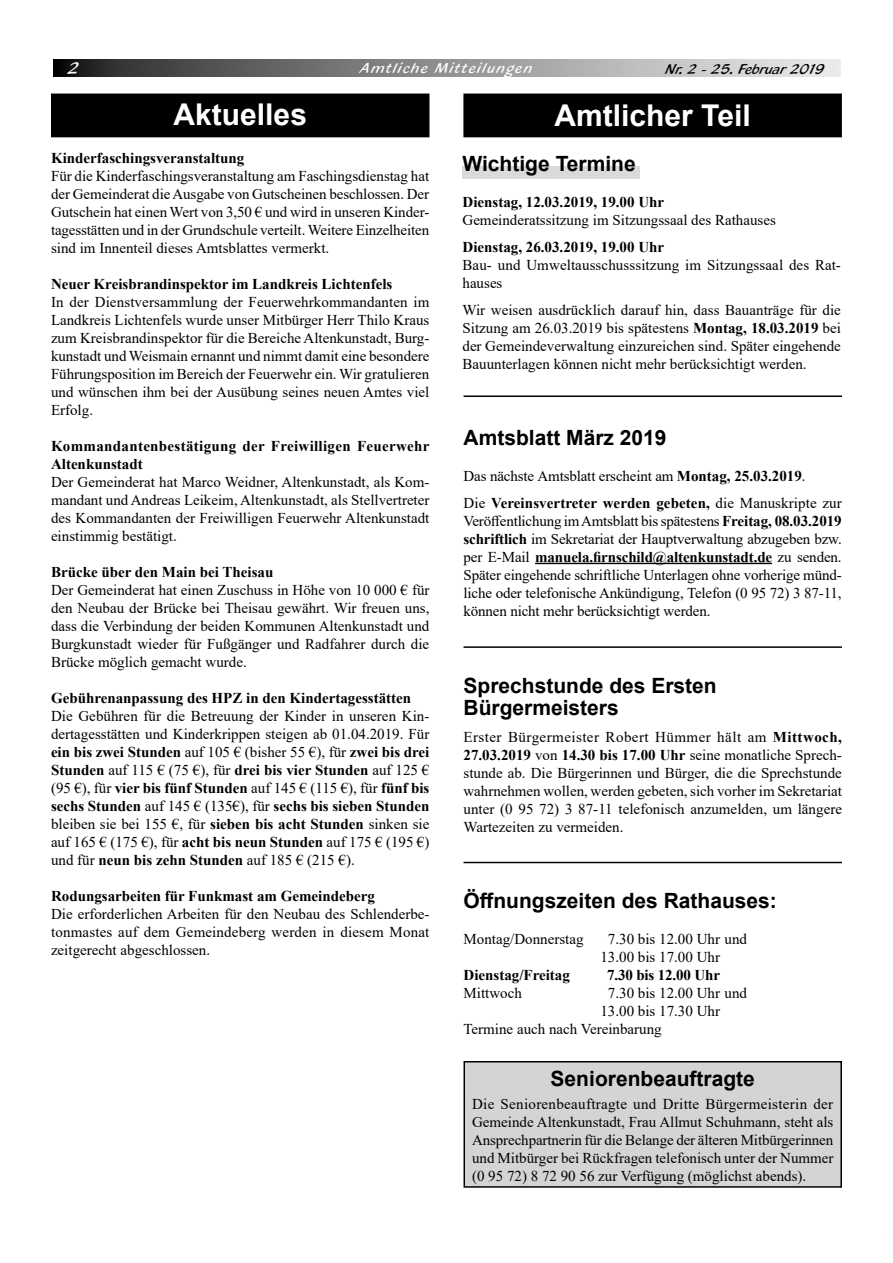
<style>
.page{position:relative;width:893px;height:1263px;background:#fff}
.page>*{position:absolute;margin:0;border:0;box-sizing:border-box;transform-origin:0 0}
.t1{font:700 30px "Arial";color:#fff}
.Überschr__klein{font:700 21px "Arial";color:#000}
.t2{font:18px "Blacklight D";color:#fff}
.Burgkunstadt_text{font:15px/18px "Times New Roman";color:#000;text-align:justify}
.Burgkunstadt_text-2{font:700 15px "Times New Roman";color:#000}
.Burgkunstadt_text-3{font:700 15px/18px "Times New Roman";letter-spacing:.02em;color:#000}
.t3{font:15px "Blacklight D";letter-spacing:.1em;color:#fff}
.t4{font:15px "Blacklight D";color:#000}
.s1{font-weight:700}
</style>
<div class="page">
<svg style="left:53px;top:59px;width:788px;height:18px;background:#8c8c8b"></svg>
<div style="left:464px;top:94px;width:377px;height:43px;background:#000"></div>
<div style="left:52px;top:94px;width:377px;height:43px;background:#000"></div>
<div style="left:462px;top:167px;width:178px;height:12px;background:#dadada"></div>
<hr style="left:463px;top:395px;width:379px;height:2px;background:#000">
<hr style="left:463px;top:646px;width:379px;height:2px;background:#000">
<hr style="left:463px;top:862px;width:379px;height:1px;background:#000">
<hr style="left:535px;top:563px;width:237px;height:1px;background:#000">
<div style="left:464px;top:1062px;width:377px;height:125px;background:#d4d4d4"></div>
<div style="left:463px;top:1061px;width:379px;height:127px;border:2px solid #000"></div>
<p class="t2" style="left:68px;top:57px;width:13px">2</p>
<p class="t3" style="left:361px;top:59px;width:173px">Amtliche Mitteilungen</p>
<p class="t4" style="left:666px;top:60px;width:161px">Nr. 2 - 25. Februar 2019</p>
<p class="t1" style="left:174px;top:94px;width:135px">Aktuelles</p>
<p class="t1" style="left:555px;top:94px;width:198px">Amtlicher Teil</p>
<p class="Überschr__klein" style="left:462px;top:148px;width:175px">Wichtige Termine</p>
<p class="Burgkunstadt_text-2" style="left:462px;top:191px;width:203px">Dienstag, 12.03.2019, 19.00 Uhr</p>
<p class="Burgkunstadt_text" style="left:462px;top:210px;width:315px">Gemeinderatssitzung im Sitzungssaal des Rathauses</p>
<p class="Burgkunstadt_text-2" style="left:462px;top:236px;width:203px">Dienstag, 26.03.2019, 19.00 Uhr</p>
<p class="Burgkunstadt_text" style="left:462px;top:255px;width:380px">Bau- und Umweltausschusssitzung im Sitzungssaal des Rat&shy;hauses</p>
<p class="Burgkunstadt_text" style="left:462px;top:300px;width:380px">Wir weisen ausdrücklich darauf hin, dass Bauanträge für die Sitzung am 26.03.2019 bis spätestens <span class="s1">Montag, 18.03.2019</span> bei der Gemeindeverwaltung einzureichen sind. Später eingehende Bauunterlagen können nicht mehr berücksichtigt werden.</p>
<p class="Burgkunstadt_text-2" style="left:51px;top:147px;width:195px">Kinderfaschingsveranstaltung</p>
<p class="Burgkunstadt_text" style="left:51px;top:167px;width:380px">Für die Kinderfaschingsveranstaltung am Faschingsdienstag hat der Gemeinderat die Ausgabe von Gutscheinen beschlossen. Der Gutschein hat einen Wert von 3,50 € und wird in unseren Kinder&shy;tagesstätten und in der Grundschule verteilt. Weitere Einzelheiten sind im Innenteil dieses Amtsblattes vermerkt.</p>
<p class="Burgkunstadt_text-2" style="left:51px;top:273px;width:343px">Neuer Kreisbrandinspektor im Landkreis Lichtenfels</p>
<p class="Burgkunstadt_text" style="left:51px;top:293px;width:380px">In der Dienstversammlung der Feuerwehrkommandanten im Landkreis Lichtenfels wurde unser Mitbürger Herr Thilo Kraus zum Kreisbrandinspektor für die Bereiche Altenkunstadt, Burg&shy;kunstadt und Weismain ernannt und nimmt damit eine besondere Führungsposition im Bereich der Feuerwehr ein. Wir gratulieren und wünschen ihm bei der Ausübung seines neuen Amtes viel Erfolg.</p>
<p class="Burgkunstadt_text-3" style="left:51px;top:437px;width:380px">Kommandantenbestätigung der Freiwilligen Feuerwehr<br>Altenkunstadt</p>
<p class="Burgkunstadt_text" style="left:51px;top:473px;width:380px">Der Gemeinderat hat Marco Weidner, Altenkunstadt, als Kom&shy;mandant und Andreas Leikeim, Altenkunstadt, als Stellvertreter des Kommandanten der Freiwilligen Feuerwehr Altenkunstadt einstimmig bestätigt.</p>
<p class="Burgkunstadt_text-2" style="left:51px;top:561px;width:224px">Brücke über den Main bei Theisau</p>
<p class="Burgkunstadt_text" style="left:51px;top:581px;width:380px">Der Gemeinderat hat einen Zuschuss in Höhe von 10 000 € für den Neubau der Brücke bei Theisau gewährt. Wir freuen uns, dass die Verbindung der beiden Kommunen Altenkunstadt und Burgkunstadt wieder für Fußgänger und Radfahrer durch die Brücke möglich gemacht wurde.</p>
<p class="Burgkunstadt_text-2" style="left:51px;top:687px;width:362px">Gebührenanpassung des HPZ in den Kindertagesstätten</p>
<p class="Burgkunstadt_text" style="left:51px;top:707px;width:380px">Die Gebühren für die Betreuung der Kinder in unseren Kin&shy;dertagesstätten und Kinderkrippen steigen ab 01.04.2019. Für <span class="s1">ein bis zwei Stunden</span> auf 105 € (bisher 55 €), für <span class="s1">zwei bis drei Stunden</span> auf 115 € (75 €), für <span class="s1">drei bis vier Stunden</span> auf 125 € (95 €), für <span class="s1">vier bis fünf Stunden</span> auf 145 € (115 €), für <span class="s1">fünf bis sechs Stunden</span> auf 145 € (135€), für <span class="s1">sechs bis sieben Stunden </span>bleiben sie bei 155 €, für <span class="s1">sieben bis acht Stunden</span> sinken sie auf 165 € (175 €), für <span class="s1">acht bis neun Stunden</span> auf 175 € (195 €) und für <span class="s1">neun bis zehn Stunden</span> auf 185 € (215 €).</p>
<p class="Burgkunstadt_text-2" style="left:51px;top:885px;width:325px">Rodungsarbeiten für Funkmast am Gemeindeberg</p>
<p class="Burgkunstadt_text" style="left:51px;top:905px;width:380px">Die erforderlichen Arbeiten für den Neubau des Schlenderbe&shy;tonmastes auf dem Gemeindeberg werden in diesem Monat zeitgerecht abgeschlossen.</p>
<p class="Überschr__klein" style="left:463px;top:423px;width:205px">Amtsblatt März 2019</p>
<p class="Burgkunstadt_text" style="left:463px;top:466px;width:344px">Das nächste Amtsblatt erscheint am <span class="s1">Montag, 25.03.2019</span>.</p>
<p class="Burgkunstadt_text" style="left:463px;top:493px;width:380px">Die <span class="s1">Vereinsvertreter werden gebeten,</span> die Manuskripte zur Veröffentlichung im Amtsblatt bis spätestens <span class="s1">Freitag, 08.03.2019 schriftlich</span> im Sekretariat der Hauptverwaltung abzugeben bzw. per E-Mail <span class="s1">manuela.firnschild@altenkunstadt.de</span> zu senden.<br>Später eingehende schriftliche Unterlagen ohne vorherige münd&shy;liche oder telefonische Ankündigung, Telefon (0 95 72) 3 87-11, können nicht mehr berücksichtigt werden.</p>
<p class="Überschr__klein" style="left:463px;top:670px;width:255px">Sprechstunde des Ersten</p>
<p class="Überschr__klein" style="left:463px;top:693px;width:157px">Bürgermeisters</p>
<p class="Burgkunstadt_text" style="left:463px;top:727px;width:380px">Erster Bürgermeister Robert Hümmer hält am <span class="s1">Mittwoch, 27.03.2019</span> von <span class="s1">14.30 bis 17.00 Uhr</span> seine monatliche Sprech&shy;stunde ab. Die Bürgerinnen und Bürger, die die Sprechstunde wahrnehmen wollen, werden gebeten, sich vorher im Sekretariat unter (0 95 72) 3 87-11 telefonisch anzumelden, um längere Wartezeiten zu vermeiden.</p>
<p class="Überschr__klein" style="left:463px;top:886px;width:315px">Öffnungszeiten des Rathauses:</p>
<p class="Burgkunstadt_text" style="left:463px;top:930px;width:121px">Montag/Donnerstag</p>
<p class="Burgkunstadt_text" style="left:608px;top:930px;width:141px">7.30 bis 12.00 Uhr und</p>
<p class="Burgkunstadt_text" style="left:600px;top:948px;width:121px">13.00 bis 17.00 Uhr</p>
<p class="Burgkunstadt_text-2" style="left:463px;top:964px;width:108px">Dienstag/Freitag</p>
<p class="Burgkunstadt_text-2" style="left:607px;top:964px;width:114px">7.30 bis 12.00 Uhr</p>
<p class="Burgkunstadt_text" style="left:463px;top:984px;width:60px">Mittwoch</p>
<p class="Burgkunstadt_text" style="left:608px;top:984px;width:141px">7.30 bis 12.00 Uhr und</p>
<p class="Burgkunstadt_text" style="left:600px;top:1002px;width:121px">13.00 bis 17.30 Uhr</p>
<p class="Burgkunstadt_text" style="left:463px;top:1020px;width:200px">Termine auch nach Vereinbarung</p>
<p class="Überschr__klein" style="left:551px;top:1064px;width:206px">Seniorenbeauftragte</p>
<p class="Burgkunstadt_text" style="left:472px;top:1094px;width:363px">Die Seniorenbeauftragte und Dritte Bürgermeisterin der Gemeinde Altenkunstadt, Frau Allmut Schuhmann, steht als Ansprechpartnerin für die Belange der älteren Mitbürgerinnen und Mitbürger bei Rückfragen telefonisch unter der Nummer (0 95 72) 8 72 90 56 zur Verfügung (möglichst abends).</p>
</div>
